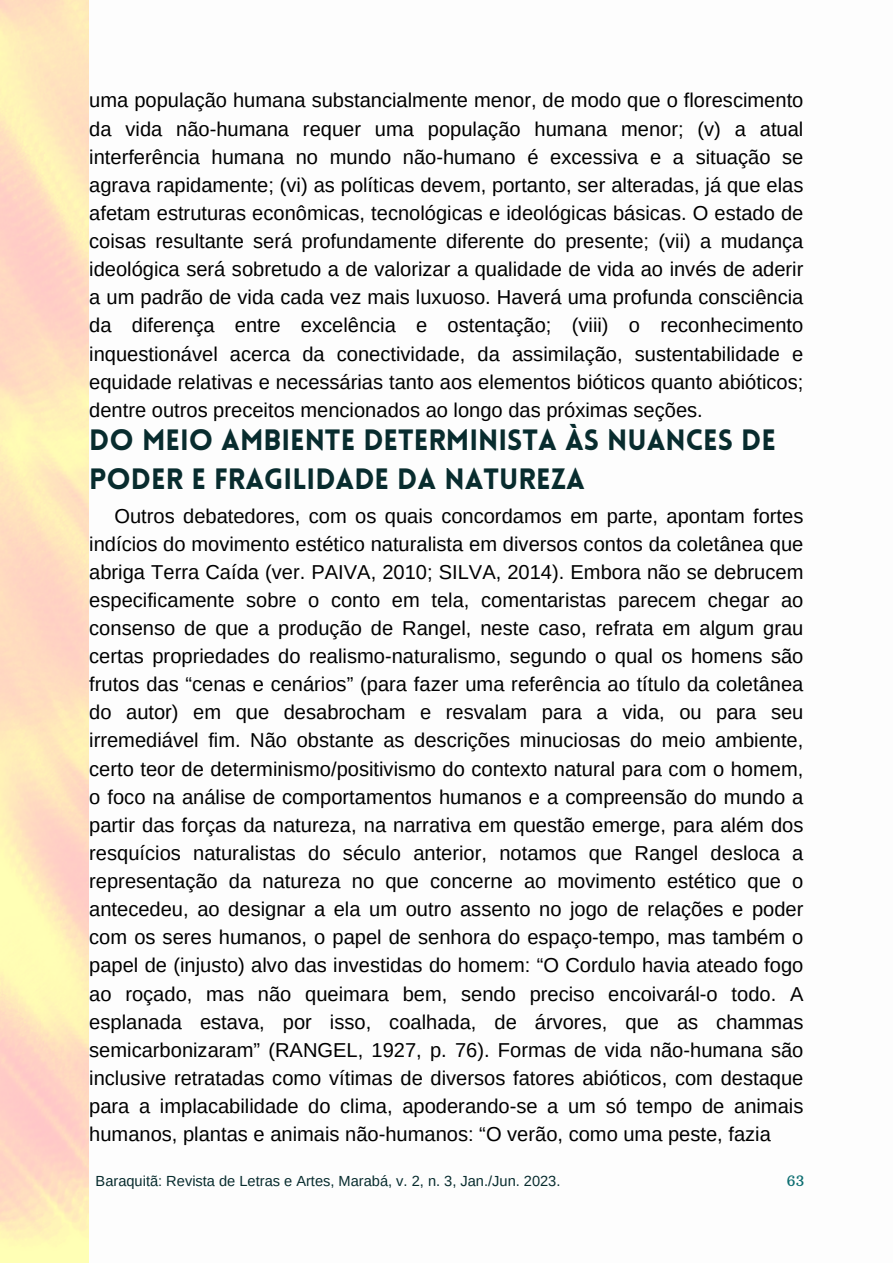
<style>
.page{position:relative;width:893px;height:1264px;background:#fff}
.page>*{position:absolute;margin:0;border:0;box-sizing:border-box;transform-origin:0 0}
.t1{font:900 28.8px/39.3px "Lovelo";color:#082c2e}
.t2{font:20.1px/28px "Arimo";color:#000;text-align:justify}
.t3{font:14.55px "Arimo";color:#082c2e}
.t4{font:14.55px "Arbutus Slab";color:#0d6e71}
</style>
<div class="page">
<p class="t2" style="left:89px;top:86px;width:715px">uma população humana substancialmente menor, de modo que o florescimento da vida não-humana requer uma população humana menor; (v) a atual interferência humana no mundo não-humano é excessiva e a situação se agrava rapidamente; (vi) as políticas devem, portanto, ser alteradas, já que elas afetam estruturas econômicas, tecnológicas e ideológicas básicas. O estado de coisas resultante será profundamente diferente do presente; (vii) a mudança ideológica será sobretudo a de valorizar a qualidade de vida ao invés de aderir a um padrão de vida cada vez mais luxuoso. Haverá uma profunda consciência da diferença entre excelência e ostentação; (viii) o reconhecimento inquestionável acerca da conectividade, da assimilação, sustentabilidade e equidade relativas e necessárias tanto aos elementos bióticos quanto abióticos; dentre outros preceitos mencionados ao longo das próximas seções.</p>
<p class="t1" style="left:89px;top:423px;width:688px">DO MEIO AMBIENTE DETERMINISTA ÀS NUANCES DE<br>PODER E FRAGILIDADE DA NATUREZA</p>
<p class="t2" style="left:89px;top:501px;width:715px;text-indent:25px">Outros debatedores, com os quais concordamos em parte, apontam fortes indícios do movimento estético naturalista em diversos contos da coletânea que abriga Terra Caída (ver. PAIVA, 2010; SILVA, 2014). Embora não se debrucem especificamente sobre o conto em tela, comentaristas parecem chegar ao consenso de que a produção de Rangel, neste caso, refrata em algum grau certas propriedades do realismo-naturalismo, segundo o qual os homens são frutos das “cenas e cenários” (para fazer uma referência ao título da coletânea do autor) em que desabrocham e resvalam para a vida, ou para seu irremediável fim. Não obstante as descrições minuciosas do meio ambiente, certo teor de determinismo/positivismo do contexto natural para com o homem, o foco na análise de comportamentos humanos e a compreensão do mundo a partir das forças da natureza, na narrativa em questão emerge, para além dos resquícios naturalistas do século anterior, notamos que Rangel desloca a representação da natureza no que concerne ao movimento estético que o antecedeu, ao designar a ela um outro assento no jogo de relações e poder com os seres humanos, o papel de senhora do espaço-tempo, mas também o papel de (injusto) alvo das investidas do homem: “O Cordulo havia ateado fogo ao roçado, mas não queimara bem, sendo preciso encoivarál-o todo. A esplanada estava, por isso, coalhada, de árvores, que as chammas semicarbonizaram” (RANGEL, 1927, p. 76). Formas de vida não-humana são inclusive retratadas como vítimas de diversos fatores abióticos, com destaque para a implacabilidade do clima, apoderando-se a um só tempo de animais humanos, plantas e animais não-humanos: “O verão, como uma peste, fazia</p>
<p class="t3" style="left:96px;top:1173px;width:466px">Baraquitã: Revista de Letras e Artes, Marabá, v. 2, n. 3, Jan./Jun. 2023.</p>
<p class="t4" style="left:786px;top:1171px;width:19px">63</p>
</div>
